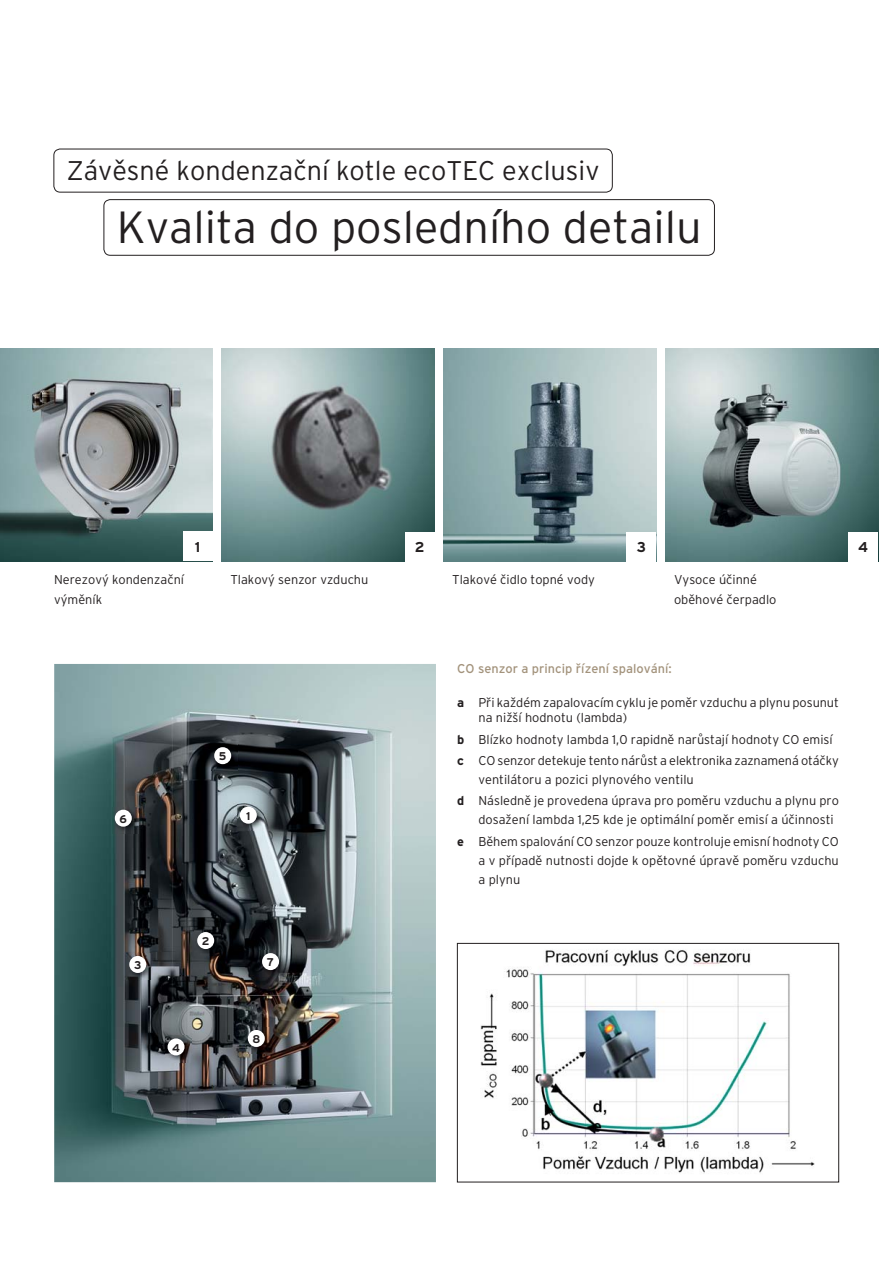
<style>
.page{position:relative;width:893px;height:1263px;background:#fff}
.page>*{position:absolute;margin:0;border:0;box-sizing:border-box;transform-origin:0 0}
.t1{font:300 45px "Interstate CE";color:#231f20}
.t2{font:300 27px "Interstate CE";color:#231f20}
.t3{font:700 14.25px "Interstate CE";color:#231f20}
.t4{font:300 12.75px/21.3px "Interstate CE";color:#231f20}
.t5{font:12.75px "Interstate CE";color:#a3937c}
.t6{font:700 11.25px "Interstate CE";color:#231f20}
.s1{font-weight:700}
</style>
<div class="page">
<img style="left:0;top:349px;width:213px;height:212px">
<img style="left:222px;top:349px;width:212px;height:212px">
<img style="left:444px;top:349px;width:212px;height:212px">
<img style="left:665px;top:349px;width:213px;height:212px">
<div style="left:54px;top:149px;width:558px;height:43px;border:1px solid #231f20;border-radius:6px"></div>
<div style="left:104px;top:199px;width:611px;height:56px;border:1px solid #231f20;border-radius:6px"></div>
<img style="left:480px;top:949px;width:335px;height:224px">
<div style="left:457px;top:943px;width:382px;height:239px;border:1px solid #231f20"></div>
<img style="left:54px;top:664px;width:382px;height:518px">
<img style="left:237px;top:804px;width:26px;height:26px">
<div style="left:240px;top:807px;width:17px;height:17px;background:#fff;border-radius:50%"></div>
<img style="left:195px;top:929px;width:26px;height:27px">
<div style="left:197px;top:932px;width:17px;height:17px;background:#fff;border-radius:50%"></div>
<img style="left:127px;top:953px;width:26px;height:26px">
<div style="left:129px;top:956px;width:17px;height:17px;background:#fff;border-radius:50%"></div>
<img style="left:165px;top:1036px;width:26px;height:26px">
<div style="left:168px;top:1038px;width:17px;height:17px;background:#fff;border-radius:50%"></div>
<img style="left:212px;top:744px;width:26px;height:27px">
<div style="left:214px;top:747px;width:17px;height:17px;background:#fff;border-radius:50%"></div>
<img style="left:112px;top:807px;width:26px;height:26px">
<div style="left:115px;top:810px;width:17px;height:17px;background:#fff;border-radius:50%"></div>
<img style="left:260px;top:950px;width:26px;height:27px">
<div style="left:262px;top:953px;width:17px;height:17px;background:#fff;border-radius:50%"></div>
<img style="left:245px;top:1027px;width:26px;height:26px">
<div style="left:248px;top:1030px;width:17px;height:17px;background:#fff;border-radius:50%"></div>
<div style="left:183px;top:531px;width:30px;height:30px;background:#fff"></div>
<div style="left:405px;top:532px;width:29px;height:29px;background:#fff"></div>
<div style="left:626px;top:532px;width:30px;height:29px;background:#fff"></div>
<div style="left:848px;top:532px;width:30px;height:29px;background:#fff"></div>
<h2 class="t2" style="left:67px;top:160px;width:534px">Závěsné kondenzační kotle ecoTEC exclusiv</h2>
<h1 class="t1" style="left:117px;top:210px;width:586px">Kvalita do posledního detailu</h1>
<p class="t4" style="left:54px;top:572px;width:131px;line-height:19.2px">Nerezový kondenzační výměník</p>
<p class="t3" style="left:195px;top:541px;width:7px">1</p>
<p class="t3" style="left:415px;top:541px;width:11px">2</p>
<p class="t3" style="left:637px;top:541px;width:11px">3</p>
<p class="t3" style="left:858px;top:541px;width:11px">4</p>
<p class="t4" style="left:230px;top:571px;width:140px">Tlakový senzor vzduchu</p>
<p class="t4" style="left:674px;top:571px;width:85px">Vysoce účinné</p>
<p class="t4" style="left:452px;top:571px;width:144px">Tlakové čidlo topné vody</p>
<p class="t4" style="left:674px;top:590px;width:104px">oběhové čerpadlo</p>
<p class="t6" style="left:120px;top:814px;width:9px">6</p>
<p class="t6" style="left:134px;top:961px;width:9px">3</p>
<p class="t6" style="left:219px;top:752px;width:9px">5</p>
<p class="t6" style="left:246px;top:812px;width:6px">1</p>
<p class="t6" style="left:202px;top:937px;width:9px">2</p>
<p class="t6" style="left:267px;top:958px;width:9px">7</p>
<p class="t5" style="left:457px;top:664px;width:216px">CO senzor a princip řízení spalování:</p>
<p class="t4" style="left:478px;top:697px;width:362px;line-height:15px;text-indent:-21px"><span class="s1">a</span> Při každém zapalovacím cyklu je poměr vzduchu a plynu posunut na nižší hodnotu (lambda)</p>
<p class="t4" style="left:457px;top:730px;width:383px"><span class="s1">b</span> Blízko hodnoty lambda 1,0 rapidně narůstají hodnoty CO emisí <span class="s1">c</span> CO senzor detekuje tento nárůst a elektronika zaznamená otáčky</p>
<p class="t4" style="left:457px;top:770px;width:383px;text-indent:21px">ventilátoru a pozici plynového ventilu<br><span class="s1">d</span> Následně je provedena úprava pro poměru vzduchu a plynu pro</p>
<p class="t4" style="left:457px;top:811px;width:383px;text-indent:21px">dosažení lambda 1,25 kde je optimální poměr emisí a účinnosti <span class="s1">e</span> Během spalování CO senzor pouze kontroluje emisní hodnoty CO</p>
<p class="t4" style="left:478px;top:852px;width:362px;line-height:19.2px">a v případě nutnosti dojde k opětovné úpravě poměru vzduchu a plynu</p>
<p class="t6" style="left:172px;top:1043px;width:9px">4</p>
<p class="t6" style="left:252px;top:1035px;width:9px">8</p>
</div>
